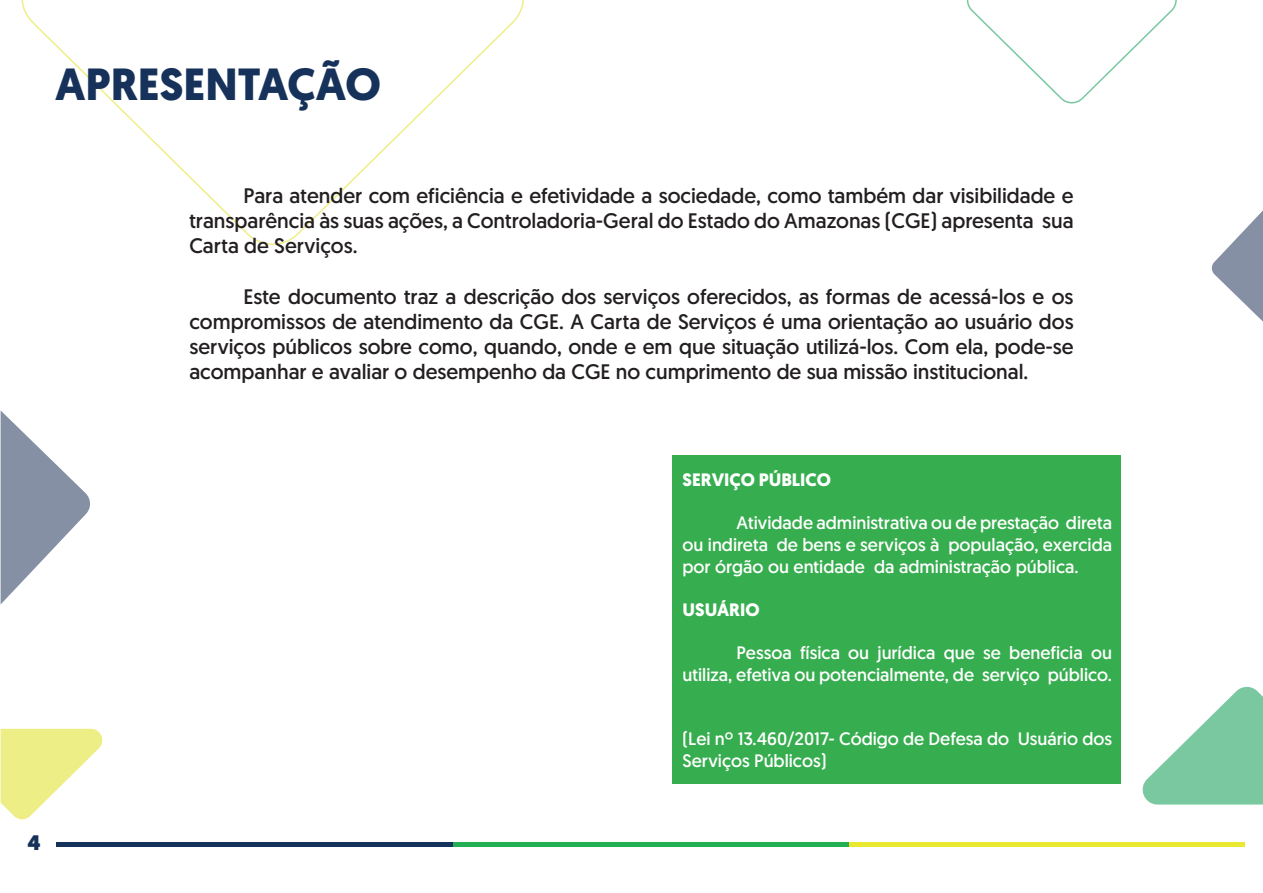
<style>
.page{position:relative;width:1263px;height:893px;background:#fff}
.page>*{position:absolute;margin:0;border:0;box-sizing:border-box;transform-origin:0 0}
.t1{font:700 45px "Geomanist";color:#16325a}
.t2{font:21px/25.2px "Geomanist";color:#231f20;text-align:justify}
.t3{font:900 21px "Geomanist";color:#16325a}
.t4{font:18px/21.6px "Geomanist";color:#fff;text-align:justify}
.t5{font:700 18px "Geomanist";color:#fff}
</style>
<div class="page">
<svg style="left:967px;top:0;width:210px;height:103px"></svg>
<svg style="left:21px;top:0;width:503px;height:245px"></svg>
<svg style="left:1142px;top:687px;width:120px;height:117px"></svg>
<svg style="left:1px;top:411px;width:89px;height:193px"></svg>
<svg style="left:1211px;top:211px;width:51px;height:110px"></svg>
<svg style="left:1px;top:729px;width:102px;height:90px"></svg>
<div style="left:848px;top:842px;width:397px;height:5px;background:#eae831"></div>
<div style="left:452px;top:842px;width:396px;height:5px;background:#22ae52"></div>
<div style="left:56px;top:842px;width:397px;height:5px;background:#14325a"></div>
<div style="left:672px;top:455px;width:448px;height:328px;background:#36ad4e"></div>
<h1 class="t1" style="left:55px;top:54px;width:327px">APRESENTAÇÃO</h1>
<p class="t2" style="left:189px;top:183px;width:886px;text-indent:54px">Para atender com eficiência e efetividade a sociedade, como também dar visibilidade e transparência às suas ações, a Controladoria-Geral do Estado do Amazonas (CGE) apresenta sua Carta de Serviços.</p>
<p class="t2" style="left:189px;top:283px;width:886px;text-indent:54px">Este documento traz a descrição dos serviços oferecidos, as formas de acessá-los e os compromissos de atendimento da CGE. A Carta de Serviços é uma orientação ao usuário dos serviços públicos sobre como, quando, onde e em que situação utilizá-los. Com ela, pode-se acompanhar e avaliar o desempenho da CGE no cumprimento de sua missão institucional.</p>
<p class="t3" style="left:27px;top:828px;width:15px">4</p>
<p class="t5" style="left:682px;top:468px;width:150px">SERVIÇO PÚBLICO</p>
<p class="t4" style="left:682px;top:512px;width:431px;text-indent:54px">Atividade administrativa ou de prestação direta ou indireta de bens e serviços à população, exercida por órgão ou entidade da administração pública.</p>
<p class="t5" style="left:682px;top:597px;width:79px">USUÁRIO</p>
<p class="t4" style="left:682px;top:642px;width:431px;text-align:right">Pessoa física ou jurídica que se beneficia ou utiliza, efetiva ou potencialmente, de serviço público.</p>
<p class="t4" style="left:682px;top:728px;width:431px">(Lei nº 13.460/2017- Código de Defesa do Usuário dos<br>Serviços Públicos)</p>
</div>
